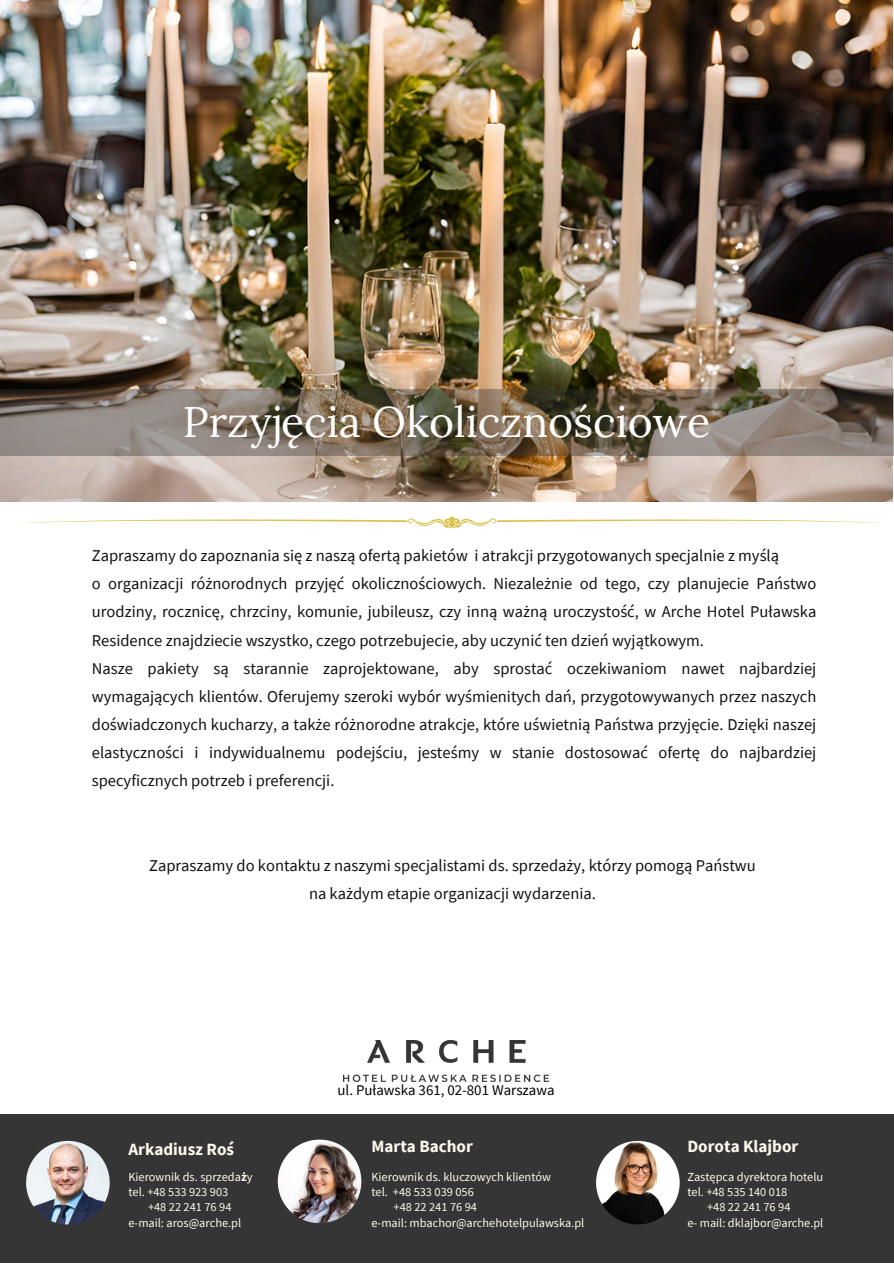
<style>
.page{position:relative;width:894px;height:1264px;background:#fff}
.page>*{position:absolute;margin:0;border:0;box-sizing:border-box;transform-origin:0 0}
.t1{font:42.75px "Lora";color:#fffefe}
.t2{font:700 17.1px "Source Sans Pro";color:#fdfaed}
.t3{font:16.5px/28.2px "Source Sans Pro";color:#111}
.t4{font:14.85px "Source Sans Pro";color:#000}
.t5{font:12.3px/15.5px "Source Sans Pro";color:#fdfaed}
.s1{font-weight:700}
</style>
<div class="page">
<div style="left:0;top:1113px;width:892px;height:149px;background:#353535"></div>
<img style="left:26px;top:1140px;width:84px;height:84px;border-radius:50%">
<img style="left:596px;top:1140px;width:83px;height:84px;border-radius:50%">
<img style="left:278px;top:1139px;width:83px;height:84px;border-radius:50%">
<img style="left:0;top:0;width:892px;height:502px">
<svg style="left:12px;top:516px;width:880px;height:13px"></svg>
<svg style="left:0;top:389px;width:893px;height:67px;background:#776c5e"></svg>
<img style="left:343px;top:1040px;width:205px;height:41px">
<p class="t1" style="left:183px;top:394px;width:529px">Przyjęcia Okolicznościowe</p>
<p class="t3" style="left:92px;top:541px;width:725px">Zapraszamy do zapoznania się z naszą ofertą pakietów i atrakcji przygotowanych specjalnie z myślą<br>o organizacji różnorodnych przyjęć okolicznościowych. Niezależnie od tego, czy planujecie Państwo urodziny, rocznicę, chrzciny, komunie, jubileusz, czy inną ważną uroczystość, w Arche Hotel Puławska Residence znajdziecie wszystko, czego potrzebujecie, aby uczynić ten dzień wyjątkowym.<br>Nasze pakiety są starannie zaprojektowane, aby sprostać oczekiwaniom nawet najbardziej wymagających klientów. Oferujemy szeroki wybór wyśmienitych dań, przygotowywanych przez naszych doświadczonych kucharzy, a także różnorodne atrakcje, które uświetnią Państwa przyjęcie. Dzięki naszej elastyczności i indywidualnemu podejściu, jesteśmy w stanie dostosować ofertę do najbardziej specyficznych potrzeb i preferencji.</p>
<h4 class="t3" style="left:149px;top:850px;width:608px;text-align:center">Zapraszamy do kontaktu z naszymi specjalistami ds. sprzedaży, którzy pomogą Państwu na każdym etapie organizacji wydarzenia.</h4>
<p class="t4" style="left:337px;top:1079px;width:218px">ul. Puławska 361, 02-801 Warszawa</p>
<h2 class="t2" style="left:128px;top:1137px;width:107px">Arkadiusz Roś</h2>
<p class="t2" style="left:371px;top:1134px;width:103px">Marta Bachor</p>
<p class="t2" style="left:687px;top:1134px;width:112px">Dorota Klajbor</p>
<p class="t5" style="left:128px;top:1168px;width:125px">Kierownik ds. sprzeda<span class="s1">ż</span>y tel. +48 533 923 903</p>
<h2 class="t5" style="left:148px;top:1199px;width:85px">+48 22 241 76 94</h2>
<p class="t5" style="left:128px;top:1214px;width:114px">e-mail: aros@arche.pl</p>
<p class="t5" style="left:371px;top:1168px;width:181px">Kierownik ds. kluczowych klientów</p>
<p class="t5" style="left:371px;top:1183px;width:104px">tel. +48 533 039 056</p>
<p class="t5" style="left:393px;top:1199px;width:85px">+48 22 241 76 94</p>
<h2 class="t5" style="left:371px;top:1214px;width:214px">e-mail: mbachor@archehotelpulawska.pl</h2>
<p class="t5" style="left:687px;top:1168px;width:137px">Zastępca dyrektora hotelu</p>
<p class="t5" style="left:687px;top:1183px;width:101px">tel. +48 535 140 018</p>
<p class="t5" style="left:707px;top:1199px;width:85px">+48 22 241 76 94</p>
<p class="t5" style="left:687px;top:1214px;width:137px">e- mail: dklajbor@arche.pl</p>
</div>
